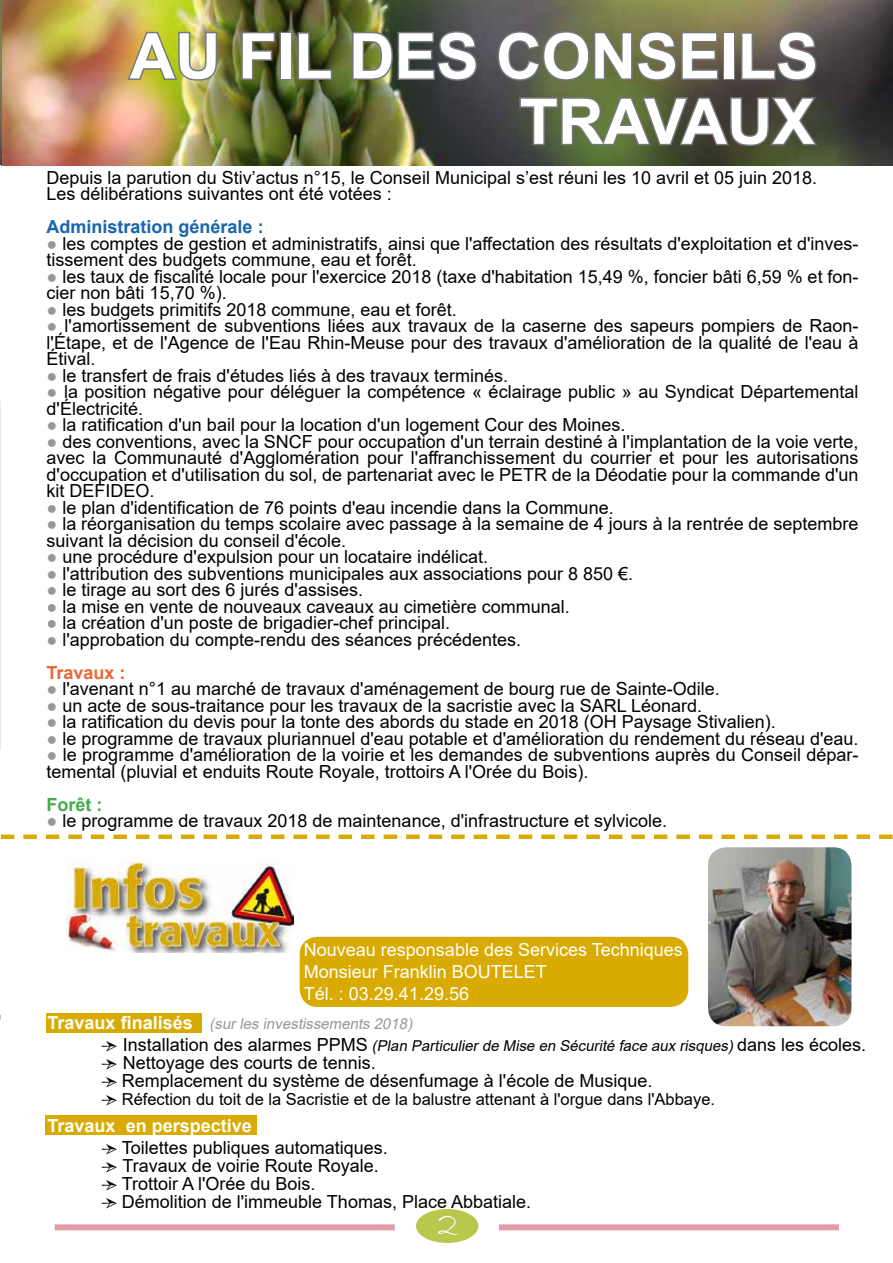
<style>
.page{position:relative;width:893px;height:1263px;background:#fff}
.page>*{position:absolute;margin:0;border:0;box-sizing:border-box;transform-origin:0 0}
.t1{font:700 63px/65.4px "Arial";color:#fff;text-align:right}
.t2{font:36px "Bradley Hand ITC";color:#fff}
.t3{font:18px/16.5px "Arial";color:#000}
.t4{font:18px/21.6px "Arial";color:#fff}
.t5{font:700 18px "Arial";color:#1765ad}
.t6{font:700 18px "Arial";color:#fff}
.t7{font:700 18px "Arial";color:#41ad49}
.t8{font:16.5px "Arial";color:#000}
.t9{font:italic 15px "Arial";color:#000}
.t10{font:italic 15px "Arial";color:#95979a}
.s1{color:#95979a}
.s2{font-weight:700;color:#eb6737}
.s3{font-weight:700;font-style:normal;font-size:18px;color:#fff}
.s4{font-family:"Minion Pro";font-style:normal;font-size:18px}
.s5{font-style:normal;font-size:18px}
.s6{font-family:"Minion Pro"}
.s7{font-family:"Minion Pro";font-size:18px}
</style>
<div class="page">
<img style="left:0;top:0;width:893px;height:165px">
<div style="left:416px;top:1209px;width:62px;height:34px;background:#b9c74c;border-radius:50%"></div>
<div style="left:55px;top:1224px;width:340px;height:6px;background:#e49caa"></div>
<div style="left:499px;top:1224px;width:340px;height:6px;background:#e49caa"></div>
<img style="left:125px;top:29px;width:94px;height:54px">
<svg style="left:240px;top:30px;width:37px;height:51px;background:#5b5f3b"></svg>
<div style="left:279px;top:32px;width:13px;height:48px;border:3px solid #76787c"></div>
<svg style="left:296px;top:31px;width:38px;height:50px;background:#535d33"></svg>
<img style="left:351px;top:30px;width:128px;height:52px">
<svg style="left:496px;top:30px;width:224px;height:52px;background:#6b6d59"></svg>
<div style="left:723px;top:32px;width:12px;height:48px;border:3px solid #76787c"></div>
<svg style="left:739px;top:30px;width:79px;height:52px;background:#66605c"></svg>
<svg style="left:518px;top:95px;width:302px;height:53px;background:#595f4a"></svg>
<img style="left:67px;top:862px;width:226px;height:91px">
<div style="left:300px;top:937px;width:388px;height:70px;background:#d9ab00;border-radius:18px"></div>
<svg style="left:1px;top:834px;width:892px;height:5px"></svg>
<div style="left:45px;top:1115px;width:212px;height:20px;background:#d9ab00"></div>
<div style="left:47px;top:1013px;width:155px;height:19px;background:#d9ab00"></div>
<hr style="left:0;top:401px;width:1px;height:349px;background:#e9e9ea">
<img style="left:708px;top:847px;width:143px;height:179px">
<h1 class="t1" style="left:130px;top:24px;width:690px">AU FIL DES CONSEILS<br>TRAVAUX</h1>
<p class="t3" style="left:47px;top:169px;width:772px">Depuis la parution du Stiv’actus n°15, le Conseil Municipal s’est réuni les 10 avril et 05 juin 2018.<br>Les délibérations suivantes ont été votées :</p>
<p class="t5" style="left:47px;top:214px;width:219px">Administration générale :</p>
<p class="t3" style="left:47px;top:235px;width:813px"><span class="s1">●</span> les comptes de gestion et administratifs, ainsi que l'affectation des résultats d'exploitation et d'inves&shy;tissement des budgets commune, eau et forêt.</p>
<p class="t3" style="left:47px;top:268px;width:813px"><span class="s1">●</span> les taux de fiscalité locale pour l'exercice 2018 (taxe d'habitation 15,49 %, foncier bâti 6,59 % et fon&shy;cier non bâti 15,70 %).</p>
<p class="t3" style="left:47px;top:301px;width:412px"><span class="s1">●</span> les budgets primitifs 2018 commune, eau et forêt.</p>
<p class="t3" style="left:47px;top:317px;width:813px;text-align:justify"><span class="s1">●</span> l'amortissement de subventions liées aux travaux de la caserne des sapeurs pompiers de Raon&shy;l'Étape, et de l'Agence de l'Eau Rhin-Meuse pour des travaux d'amélioration de la qualité de l'eau à Étival.</p>
<p class="t3" style="left:47px;top:367px;width:463px"><span class="s1">●</span> le transfert de frais d'études liés à des travaux terminés.</p>
<p class="t3" style="left:47px;top:383px;width:813px"><span class="s1">●</span> la position négative pour déléguer la compétence « éclairage public » au Syndicat Départemental d'Électricité.</p>
<p class="t3" style="left:47px;top:416px;width:581px"><span class="s1">●</span> la ratification d'un bail pour la location d'un logement Cour des Moines.</p>
<p class="t3" style="left:47px;top:433px;width:813px;text-align:justify"><span class="s1">●</span> des conventions, avec la SNCF pour occupation d'un terrain destiné à l'implantation de la voie verte, avec la Communauté d'Agglomération pour l'affranchissement du courrier et pour les autorisations d'occupation et d'utilisation du sol, de partenariat avec le PETR de la Déodatie pour la commande d'un kit DEFIDEO.</p>
<p class="t3" style="left:47px;top:499px;width:569px"><span class="s1">●</span> le plan d'identification de 76 points d'eau incendie dans la Commune.</p>
<p class="t3" style="left:47px;top:515px;width:813px"><span class="s1">●</span> la réorganisation du temps scolaire avec passage à la semaine de 4 jours à la rentrée de septembre suivant la décision du conseil d'école.</p>
<p class="t3" style="left:47px;top:548px;width:443px"><span class="s1">●</span> une procédure d'expulsion pour un locataire indélicat.</p>
<p class="t3" style="left:47px;top:565px;width:588px"><span class="s1">●</span> l'attribution des subventions municipales aux associations pour 8 850 €.</p>
<p class="t3" style="left:47px;top:581px;width:318px"><span class="s1">●</span> le tirage au sort des 6 jurés d'assises.</p>
<p class="t3" style="left:47px;top:598px;width:525px"><span class="s1">●</span> la mise en vente de nouveaux caveaux au cimetière communal.</p>
<p class="t3" style="left:47px;top:614px;width:405px"><span class="s1">●</span> la création d'un poste de brigadier-chef principal.</p>
<p class="t3" style="left:47px;top:623px;width:476px;line-height:33px"><span class="s1">●</span> l'approbation du compte-rendu des séances précédentes.<br><span class="s2">Travaux :</span></p>
<p class="t3" style="left:47px;top:680px;width:675px"><span class="s1">●</span> l'avenant n°1 au marché de travaux d'aménagement de bourg rue de Sainte-Odile.</p>
<p class="t3" style="left:47px;top:697px;width:657px"><span class="s1">●</span> un acte de sous-traitance pour les travaux de la sacristie avec la SARL Léonard.</p>
<p class="t3" style="left:47px;top:713px;width:731px"><span class="s1">●</span> la ratification du devis pour la tonte des abords du stade en 2018 (OH Paysage Stivalien).</p>
<p class="t3" style="left:47px;top:730px;width:813px"><span class="s1">●</span> le programme de travaux pluriannuel d'eau potable et d'amélioration du rendement du réseau d'eau.</p>
<p class="t3" style="left:47px;top:746px;width:813px"><span class="s1">●</span> le programme d'amélioration de la voirie et les demandes de subventions auprès du Conseil dépar&shy;temental (pluvial et enduits Route Royale, trottoirs A l'Orée du Bois).</p>
<p class="t7" style="left:47px;top:792px;width:57px">Forêt :</p>
<p class="t3" style="left:47px;top:812px;width:622px"><span class="s1">●</span> le programme de travaux 2018 de maintenance, d'infrastructure et sylvicole.</p>
<p class="t4" style="left:304px;top:939px;width:380px">Nouveau responsable des Services Techniques<br>Monsieur Franklin BOUTELET<br>Tél. : 03.29.41.29.56</p>
<p class="t10" style="left:48px;top:1014px;width:370px"><span class="s3">Trav a u x fi n a l i s é s</span> (surles investissements 2018)</p>
<p class="t9" style="left:102px;top:1035px;width:766px"><span class="s4">→</span> <span class="s5">I n sta l l at i o n d e s a l a rm e s P P M S</span> (Plan Particulierde Mise en Sécurité face aux risques)<span class="s5">d a n s l e s é co l e s .</span></p>
<p class="t3" style="left:102px;top:1054px;width:276px"><span class="s6">→</span> Nettoyage des courts de tennis.</p>
<p class="t3" style="left:102px;top:1072px;width:552px"><span class="s6">→</span> Remplacement du système de désenfumage à l'école de Musique.</p>
<p class="t8" style="left:102px;top:1088px;width:615px"><span class="s7">→</span> Réfection du toit de la Sacristie et de la balustre attenant à l'orgue dans l'Abbaye.</p>
<p class="t6" style="left:48px;top:1113px;width:206px">Travaux en perspective</p>
<p class="t3" style="left:102px;top:1139px;width:288px"><span class="s6">→</span> Toilettes publiques automatiques.</p>
<p class="t3" style="left:102px;top:1157px;width:279px"><span class="s6">→</span> Travaux de voirie Route Royale.</p>
<p class="t3" style="left:102px;top:1175px;width:215px"><span class="s6">→</span> Trottoir A l'Orée du Bois.</p>
<p class="t3" style="left:102px;top:1193px;width:431px"><span class="s6">→</span> Démolition de l'immeuble Thomas, Place Abbatiale.</p>
<h2 class="t2" style="left:437px;top:1201px;width:22px">2</h2>
</div>
